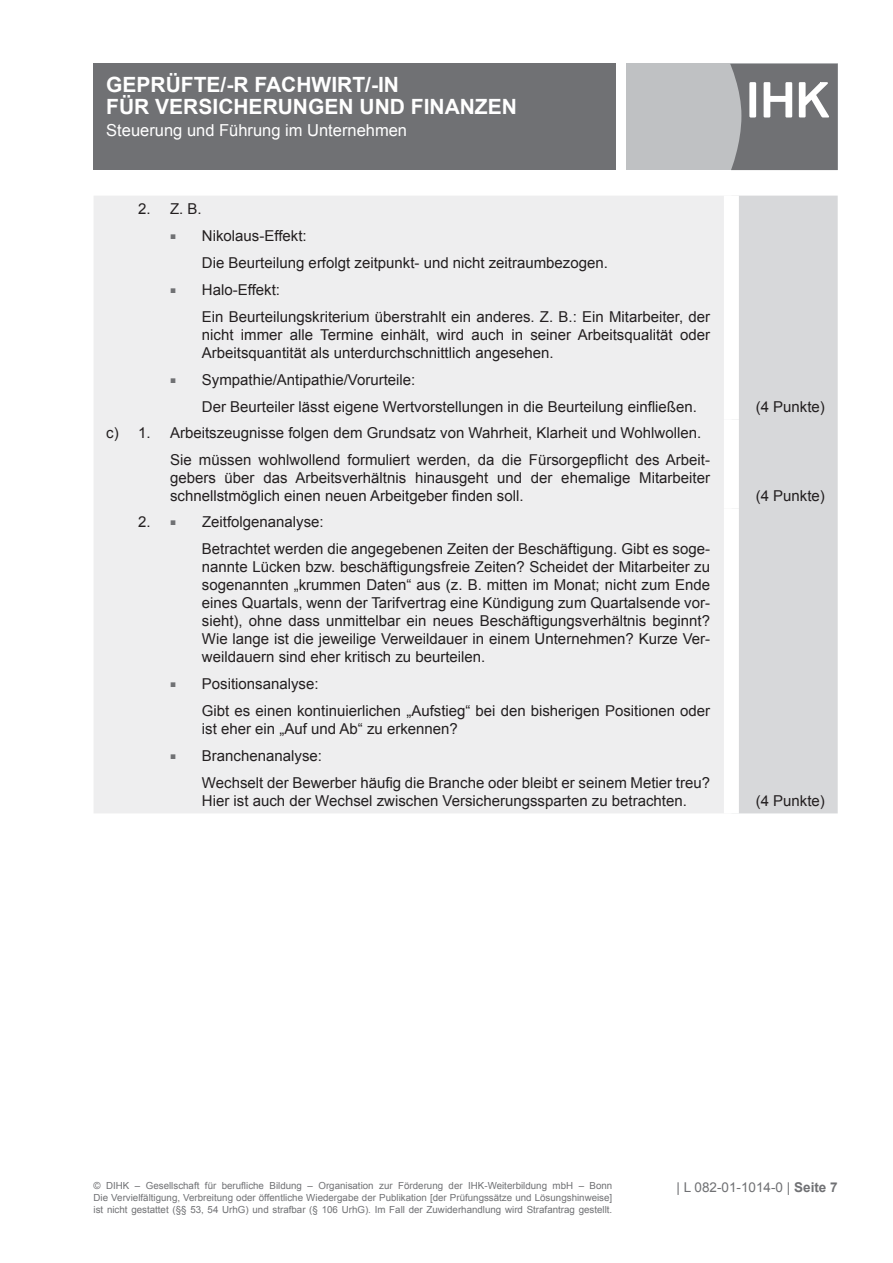
<style>
.page{position:relative;width:893px;height:1263px;background:#fff}
.page>*{position:absolute;margin:0;border:0;box-sizing:border-box;transform-origin:0 0}
.t1{font:700 21px/21.9px "Arial";color:#fff}
.t2{font:16.5px "Arial";color:#fff}
.t3{font:15px/27px "Arial";color:#231f20}
.t4{font:13.5px "Arial";color:#707174}
.t5{font:9.75px/11.7px "Arial";color:#707174}
.s1{font-size:10.05px;color:#707174}
.s2{font-weight:700}
</style>
<div class="page">
<div style="left:94px;top:64px;width:522px;height:106px;background:#707174"></div>
<div style="left:626px;top:64px;width:212px;height:106px;background:#bfc1c3"></div>
<svg style="left:730px;top:64px;width:108px;height:106px;background:#86878a"></svg>
<div style="left:94px;top:196px;width:630px;height:617px;background:#eeeeef"></div>
<div style="left:739px;top:196px;width:99px;height:617px;background:#d7d8da"></div>
<h1 class="t1" style="left:106px;top:74px;width:204px">GEPRÜFTE/-R FACHWI</h1>
<h1 class="t1" style="left:106px;top:74px;width:412px;text-indent:231px">RT/-IN<br>FÜR VERSICHERUNGEN UND FINANZEN</h1>
<p class="t2" style="left:106px;top:119px;width:302px">Steuerung und Führung im Unternehmen</p>
<p class="t3" style="left:138px;top:195px;width:65px">2. Z. B.</p>
<p class="t3" style="left:202px;top:222px;width:408px;text-indent:-32px"><span class="s1">■</span> Nikolaus-Effekt:<br>Die Beurteilung erfolgt zeitpunkt- und nicht zeitraumbezogen.</p>
<p class="t3" style="left:202px;top:276px;width:510px;text-indent:-32px"><span class="s1">■</span> Halo-Effekt:<br>Ein Beurteilungskriterium überstrahlt ein anderes. Z. B.: Ein Mitarbeiter, der</p>
<p class="t3" style="left:202px;top:326px;width:510px;line-height:18px">nicht immer alle Termine einhält, wird auch in seiner Arbeitsqualität oder<br>Arbeitsquantität als unterdurchschnittlich angesehen.</p>
<p class="t3" style="left:202px;top:366px;width:496px;text-indent:-32px"><span class="s1">■</span> Sympathie/Antipathie/Vorurteile:<br>Der Beurteiler lässt eigene Wertvorstellungen in die Beurteilung einfließen.</p>
<p class="t3" style="left:106px;top:419px;width:46px">c) 1.</p>
<p class="t3" style="left:170px;top:419px;width:542px">Arbeitszeugnisse folgen dem Grundsatz von Wahrheit, Klarheit und Wohlwollen.<br>Sie müssen wohlwollend formuliert werden, da die Fürsorgepflicht des Arbeit-</p>
<p class="t3" style="left:170px;top:469px;width:542px;line-height:18px">gebers über das Arbeitsverhältnis hinausgeht und der ehemalige Mitarbeiter schnellstmöglich einen neuen Arbeitgeber finden soll.</p>
<p class="t3" style="left:756px;top:393px;width:71px">(4 Punkte)</p>
<p class="t3" style="left:756px;top:482px;width:71px">(4 Punkte)</p>
<p class="t3" style="left:138px;top:508px;width:40px">2. <span class="s1">■</span></p>
<p class="t3" style="left:202px;top:508px;width:510px">Zeitfolgenanalyse:<br>Betrachtet werden die angegebenen Zeiten der Beschäftigung. Gibt es soge-</p>
<p class="t3" style="left:202px;top:558px;width:510px;line-height:18px;text-align:justify">nannte Lücken bzw. beschäftigungsfreie Zeiten? Scheidet der Mitarbeiter zu sogenannten „krummen Daten“ aus (z. B. mitten im Monat; nicht zum Ende eines Quartals, wenn der Tarifvertrag eine Kündigung zum Quartalsende vor&shy;sieht), ohne dass unmittelbar ein neues Beschäftigungsverhältnis beginnt?<br>Wie lange ist die jeweilige Verweildauer in einem Unternehmen? Kurze Ver&shy;weildauern sind eher kritisch zu beurteilen.</p>
<p class="t3" style="left:202px;top:670px;width:510px;text-indent:-32px"><span class="s1">■</span> Positionsanalyse:<br>Gibt es einen kontinuierlichen „Aufstieg“ bei den bisherigen Positionen oder</p>
<p class="t3" style="left:202px;top:715px;width:257px">ist eher ein „Auf und Ab“ zu erkennen?</p>
<p class="t3" style="left:202px;top:742px;width:510px;text-indent:-32px"><span class="s1">■</span> Branchenanalyse:<br>Wechselt der Bewerber häufig die Branche oder bleibt er seinem Metier treu?</p>
<p class="t3" style="left:202px;top:787px;width:486px">Hier ist auch der Wechsel zwischen Versicherungssparten zu betrachten.</p>
<p class="t3" style="left:756px;top:787px;width:71px">(4 Punkte)</p>
<p class="t5" style="left:94px;top:1180px;width:520px">© DIHK – Gesellschaft für berufliche Bildung – Organisation zur Förderung der IHK-Weiterbildung mbH – Bonn</p>
<p class="t4" style="left:677px;top:1178px;width:163px">| L 082-01-1014-0 | <span class="s2">SEITE 7</span></p>
<p class="t5" style="left:94px;top:1192px;width:520px">Die Vervielfältigung, Verbreitung oder öffentliche Wiedergabe der Publikation [der Prüfungssätze und Lösungshinweise] ist nicht gestattet (§§ 53, 54 UrhG) und strafbar (§ 106 UrhG). Im Fall der Zuwiderhandlung wird Strafantrag gestellt.</p>
</div>
